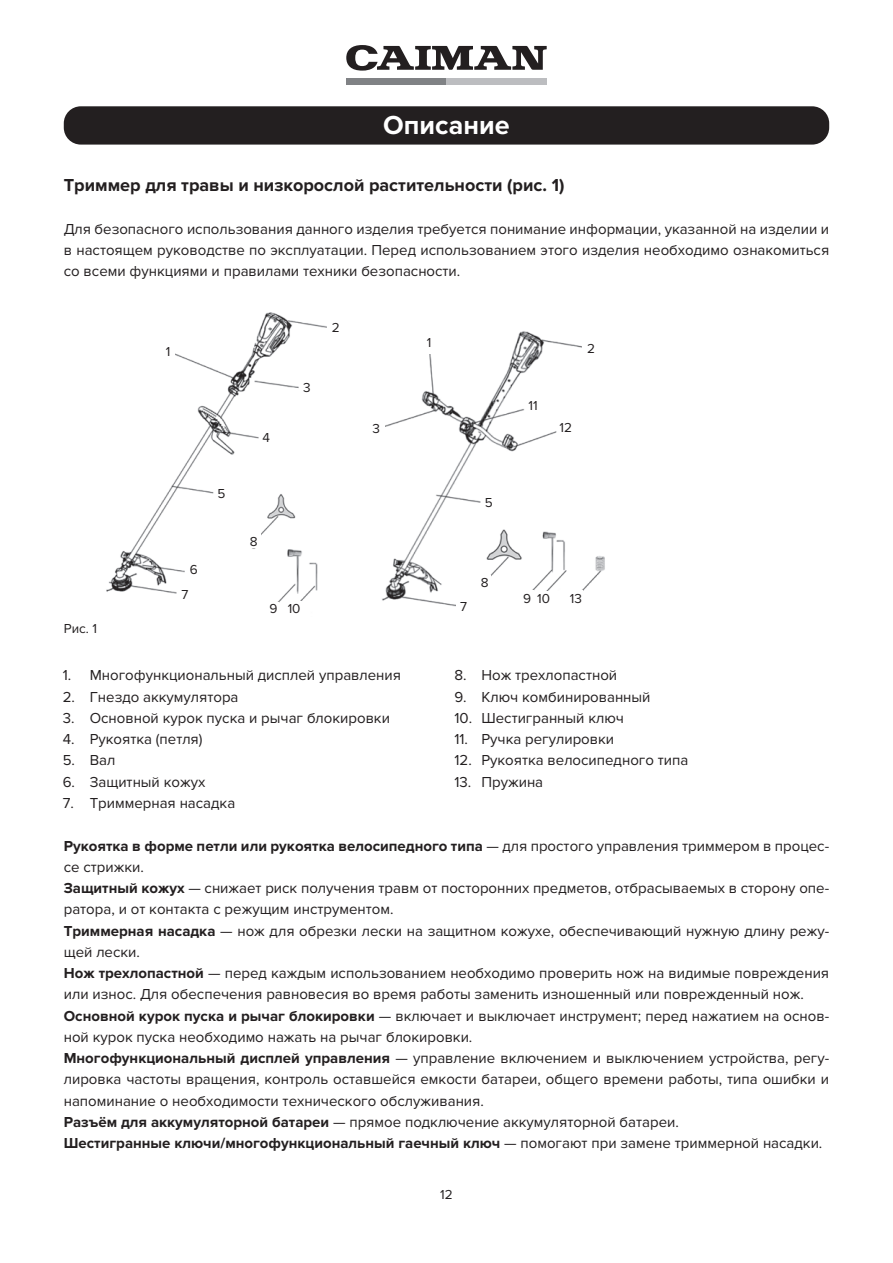
<style>
.page{position:relative;width:893px;height:1263px;background:#fff}
.page>*{position:absolute;margin:0;border:0;box-sizing:border-box;transform-origin:0 0}
.t1{font:700 27px "Proxima Nova";color:#fff}
.t2{font:700 18px "Proxima Nova";color:#231f20}
.t3{font:15px/21.3px "Proxima Nova";color:#231f20;text-align:justify}
.t4{font:13.5px "Proxima Nova";color:#231f20}
.s1{font-weight:700}
</style>
<div class="page">
<svg style="left:346px;top:45px;width:201px;height:26px"></svg>
<div style="left:347px;top:78px;width:100px;height:7px;background:#808285"></div>
<div style="left:447px;top:78px;width:100px;height:7px;background:#bcbdc0"></div>
<div style="left:64px;top:106px;width:765px;height:39px;background:#231f20;border-radius:17px"></div>
<img style="left:106px;top:312px;width:499px;height:295px">
<div style="left:162px;top:339px;width:12px;height:23px;background:#fff"></div>
<div style="left:423px;top:331px;width:12px;height:22px;background:#fff"></div>
<div style="left:327px;top:316px;width:18px;height:21px;background:#fff"></div>
<div style="left:582px;top:337px;width:18px;height:21px;background:#fff"></div>
<div style="left:299px;top:377px;width:15px;height:20px;background:#fff"></div>
<div style="left:367px;top:418px;width:18px;height:20px;background:#fff"></div>
<div style="left:259px;top:425px;width:14px;height:23px;background:#fff"></div>
<div style="left:217px;top:482px;width:20px;height:22px;background:#fff"></div>
<div style="left:485px;top:490px;width:19px;height:22px;background:#fff"></div>
<div style="left:186px;top:555px;width:16px;height:28px;background:#fff"></div>
<div style="left:177px;top:580px;width:16px;height:26px;background:#fff"></div>
<div style="left:456px;top:593px;width:15px;height:26px;background:#fff"></div>
<div style="left:569px;top:590px;width:13px;height:14px;background:#fff"></div>
<div style="left:525px;top:392px;width:16px;height:26px;background:#fff"></div>
<div style="left:557px;top:413px;width:17px;height:27px;background:#fff"></div>
<div style="left:286px;top:601px;width:16px;height:14px;background:#fff"></div>
<div style="left:535px;top:591px;width:17px;height:13px;background:#fff"></div>
<div style="left:268px;top:602px;width:11px;height:12px;background:#fff"></div>
<div style="left:521px;top:590px;width:12px;height:14px;background:#fff"></div>
<div style="left:247px;top:532px;width:13px;height:16px;background:#fff"></div>
<div style="left:487px;top:585px;width:10px;height:11px;background:#fff"></div>
<div style="left:481px;top:575px;width:9px;height:12px;background:#fff"></div>
<h1 class="t1" style="left:383px;top:109px;width:128px">Описание</h1>
<p class="t2" style="left:64px;top:175px;width:502px">Триммер для травы и низкорослой растительности (рис. 1)</p>
<p class="t3" style="left:64px;top:218px;width:767px">Для безопасного использования данного изделия требуется понимание информации, указанной на изделии и в настоящем руководстве по эксплуатации. Перед использованием этого изделия необходимо ознакомиться со всеми функциями и правилами техники безопасности.</p>
<p class="t4" style="left:64px;top:620px;width:35px">Рис. 1</p>
<p class="t4" style="left:166px;top:344px;width:6px">1</p>
<p class="t4" style="left:217px;top:486px;width:9px">5</p>
<p class="t4" style="left:190px;top:562px;width:9px">6</p>
<p class="t4" style="left:182px;top:586px;width:8px">7</p>
<p class="t4" style="left:262px;top:430px;width:9px">4</p>
<p class="t4" style="left:303px;top:380px;width:9px">3</p>
<p class="t4" style="left:332px;top:320px;width:9px">2</p>
<p class="t4" style="left:250px;top:533px;width:9px">8</p>
<p class="t4" style="left:269px;top:601px;width:9px">9</p>
<p class="t4" style="left:288px;top:601px;width:14px">10</p>
<p class="t4" style="left:373px;top:421px;width:9px">3</p>
<p class="t3" style="left:63px;top:665px;width:340px">1. Многофункциональный дисплей управления</p>
<p class="t3" style="left:63px;top:686px;width:177px">2. Гнездо аккумулятора</p>
<p class="t3" style="left:63px;top:707px;width:329px">3. Основной курок пуска и рычаг блокировки</p>
<p class="t3" style="left:63px;top:729px;width:141px">4. Рукоятка (петля)</p>
<p class="t3" style="left:63px;top:750px;width:54px">5. Вал</p>
<p class="t3" style="left:63px;top:771px;width:144px">6. Защитный кожух</p>
<p class="t3" style="left:63px;top:792px;width:174px">7. Триммерная насадка</p>
<p class="t4" style="left:427px;top:335px;width:6px">1</p>
<p class="t4" style="left:485px;top:494px;width:9px">5</p>
<p class="t4" style="left:528px;top:398px;width:11px">11</p>
<p class="t4" style="left:587px;top:341px;width:9px">2</p>
<p class="t4" style="left:559px;top:420px;width:14px">12</p>
<p class="t4" style="left:460px;top:599px;width:8px">7</p>
<p class="t4" style="left:481px;top:574px;width:9px">8</p>
<p class="t4" style="left:523px;top:591px;width:28px">9 10</p>
<p class="t4" style="left:570px;top:590px;width:14px">13</p>
<p class="t3" style="left:454px;top:665px;width:164px">8. Нож трехлопастной</p>
<p class="t3" style="left:454px;top:686px;width:198px">9. Ключ комбинированный</p>
<p class="t3" style="left:454px;top:707px;width:171px">10. Шестигранный ключ</p>
<p class="t3" style="left:454px;top:729px;width:161px">11. Ручка регулировки</p>
<p class="t3" style="left:454px;top:750px;width:235px">12. Рукоятка велосипедного типа</p>
<p class="t3" style="left:454px;top:771px;width:90px">13. Пружина</p>
<p class="t3" style="left:64px;top:835px;width:767px;text-align:left"><span class="s1">Рукоятка в форме петли или рукоятка велосипедного типа</span> — для простого управления триммером в процес&shy;се стрижки.<br><span class="s1">Защитный кожух</span> — снижает риск получения травм от посторонних предметов, отбрасываемых в сторону опе&shy;ратора, и от контакта с режущим инструментом.<br><span class="s1">Триммерная насадка</span> — нож для обрезки лески на защитном кожухе, обеспечивающий нужную длину режу&shy;щей лески.<br><span class="s1">Нож трехлопастной</span> — перед каждым использованием необходимо проверить нож на видимые повреждения или износ. Для обеспечения равновесия во время работы заменить изношенный или поврежденный нож.<br><span class="s1">Основной курок пуска и рычаг блокировки</span> — включает и выключает инструмент; перед нажатием на основ&shy;ной курок пуска необходимо нажать на рычаг блокировки.<br><span class="s1">Многофункциональный дисплей управления</span> — управление включением и выключением устройства, регу&shy;лировка частоты вращения, контроль оставшейся емкости батареи, общего времени работы, типа ошибки и напоминание о необходимости технического обслуживания.<br><span class="s1">Разъём для аккумуляторной батареи</span> — прямое подключение аккумуляторной батареи.<br><span class="s1">Шестигранные ключи/многофункциональный гаечный ключ</span> — помогают при замене триммерной насадки.</p>
<p class="t4" style="left:440px;top:1186px;width:14px">12</p>
</div>
